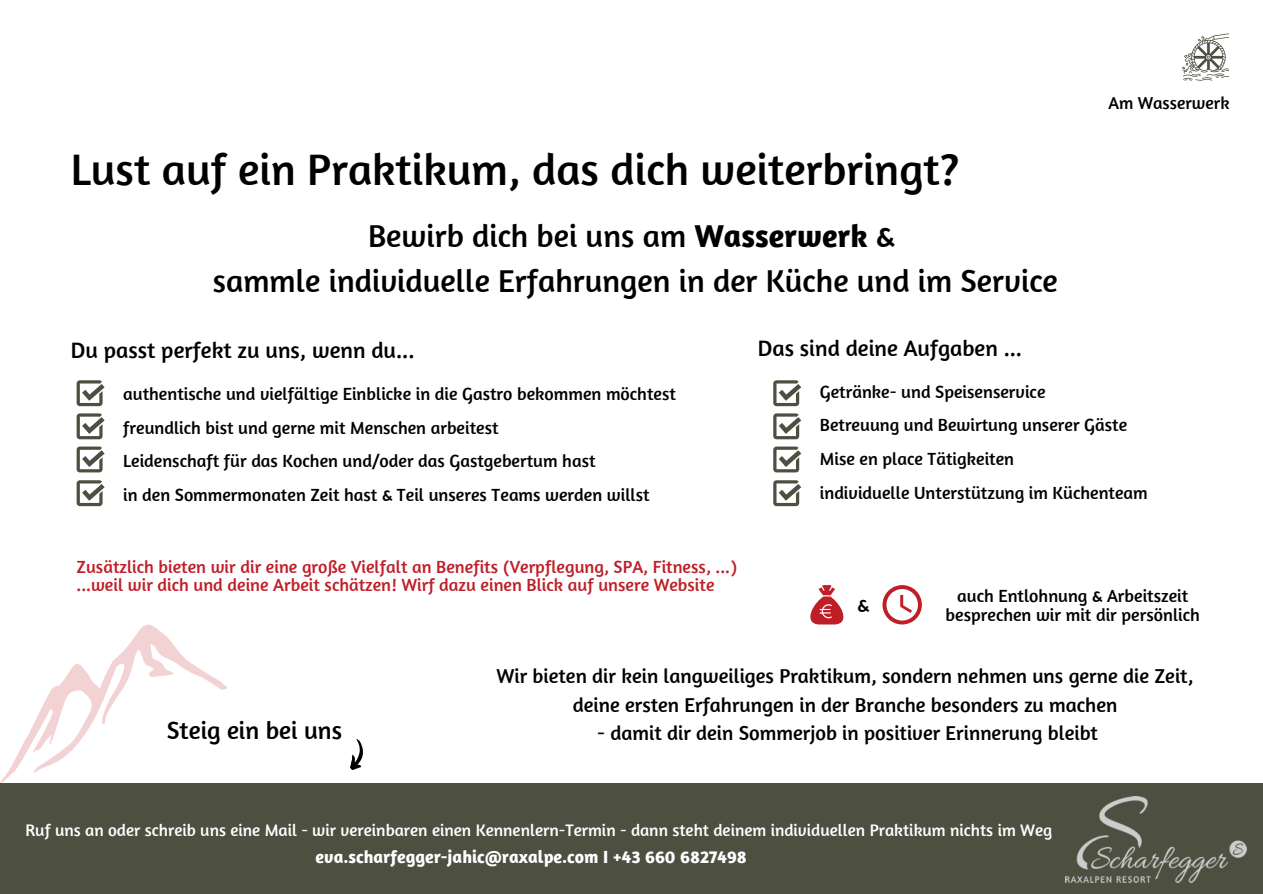
<style>
.page{position:relative;width:1263px;height:894px;background:#fff}
.page>*{position:absolute;margin:0;border:0;box-sizing:border-box;transform-origin:0 0}
.t1{font:45.15px "Amaranth";color:#000}
.t2{font:32.25px/45px "Amaranth";color:#000;text-align:center}
.t3{font:25.2px "Amaranth";color:#000}
.t4{font:22.8px "Amaranth";color:#000}
.t5{font:20.55px/28.7px "Amaranth";color:#000;text-align:center}
.t6{font:18px/33.8px "Amaranth";color:#000}
.t7{font:18px/18px "Amaranth";color:#bf1e27}
.t8{font:700 18px "Amaranth";color:#fff}
.t9{font:17.7px "Amaranth";color:#000}
.t10{font:17.1px "Amaranth";color:#fff}
.s1{font-weight:700}
</style>
<div class="page">
<div style="left:0;top:783px;width:1262px;height:110px;background:#4d4f40"></div>
<img style="left:1065px;top:796px;width:182px;height:86px">
<svg style="left:773px;top:380px;width:28px;height:26px"></svg>
<svg style="left:773px;top:413px;width:28px;height:26px"></svg>
<svg style="left:773px;top:446px;width:28px;height:26px"></svg>
<svg style="left:773px;top:480px;width:28px;height:26px"></svg>
<svg style="left:77px;top:380px;width:28px;height:26px"></svg>
<svg style="left:77px;top:413px;width:28px;height:26px"></svg>
<svg style="left:77px;top:446px;width:28px;height:26px"></svg>
<svg style="left:77px;top:480px;width:28px;height:26px"></svg>
<svg style="left:1182px;top:33px;width:47px;height:48px"></svg>
<svg style="left:810px;top:585px;width:34px;height:39px"></svg>
<svg style="left:882px;top:585px;width:40px;height:39px"></svg>
<svg style="left:350px;top:739px;width:13px;height:31px"></svg>
<svg style="left:0;top:624px;width:227px;height:159px"></svg>
<h1 class="t1" style="left:71px;top:141px;width:890px">Lust auf ein Praktikum, das dich weiterbringt?</h1>
<h2 class="t2" style="left:213px;top:212px;width:846px">Bewirb dich bei uns am <span class="s1">Wasserwerk</span> &amp;<br>sammle individuelle Erfahrungen in der Küche und im Service</h2>
<p class="t9" style="left:1108px;top:92px;width:123px">Am Wasserwerk</p>
<p class="t4" style="left:71px;top:335px;width:345px">Du passt perfekt zu uns, wenn du...</p>
<p class="t6" style="left:123px;top:376px;width:554px">authentische und vielfältige Einblicke in die Gastro bekommen möchtest freundlich bist und gerne mit Menschen arbeitest<br>Leidenschaft für das Kochen und/oder das Gastgebertum hast<br>in den Sommermonaten Zeit hast &amp; Teil unseres Teams werden willst</p>
<p class="t7" style="left:77px;top:557px;width:662px">Zusätzlich bieten wir dir eine große Vielfalt an Benefits (Verpflegung, SPA, Fitness, ...) ...weil wir dich und deine Arbeit schätzen! Wirf dazu einen Blick auf unsere Website</p>
<p class="t4" style="left:758px;top:334px;width:266px">Das sind deine Aufgaben ...</p>
<p class="t6" style="left:820px;top:374px;width:329px">Getränke- und Speisenservice<br>Betreuung und Bewirtung unserer Gäste Mise en place Tätigkeiten<br>individuelle Unterstützung im Küchenteam</p>
<p class="t5" style="left:857px;top:590px;width:13px">&amp;</p>
<p class="t6" style="left:946px;top:585px;width:256px;line-height:19px;text-align:center">auch Entlohnung &amp; Arbeitszeit besprechen wir mit dir persönlich</p>
<h3 class="t3" style="left:167px;top:714px;width:177px">Steig ein bei uns</h3>
<p class="t5" style="left:497px;top:661px;width:698px">Wir bieten dir kein langweiliges Praktikum, sondern nehmen uns gerne die Zeit, deine ersten Erfahrungen in der Branche besonders zu machen</p>
<p class="t5" style="left:597px;top:718px;width:502px">- damit dir dein Sommerjob in positiver Erinnerung bleibt</p>
<p class="t10" style="left:26px;top:819px;width:1028px">Ruf uns an oder schreib uns eine Mail - wir vereinbaren einen Kennenlern-Termin - dann steht deinem individuellen Praktikum nichts im Weg</p>
<p class="t8" style="left:316px;top:845px;width:433px">eva.scharfegger-jahic@raxalpe.com I +43 660 6827498</p>
</div>
